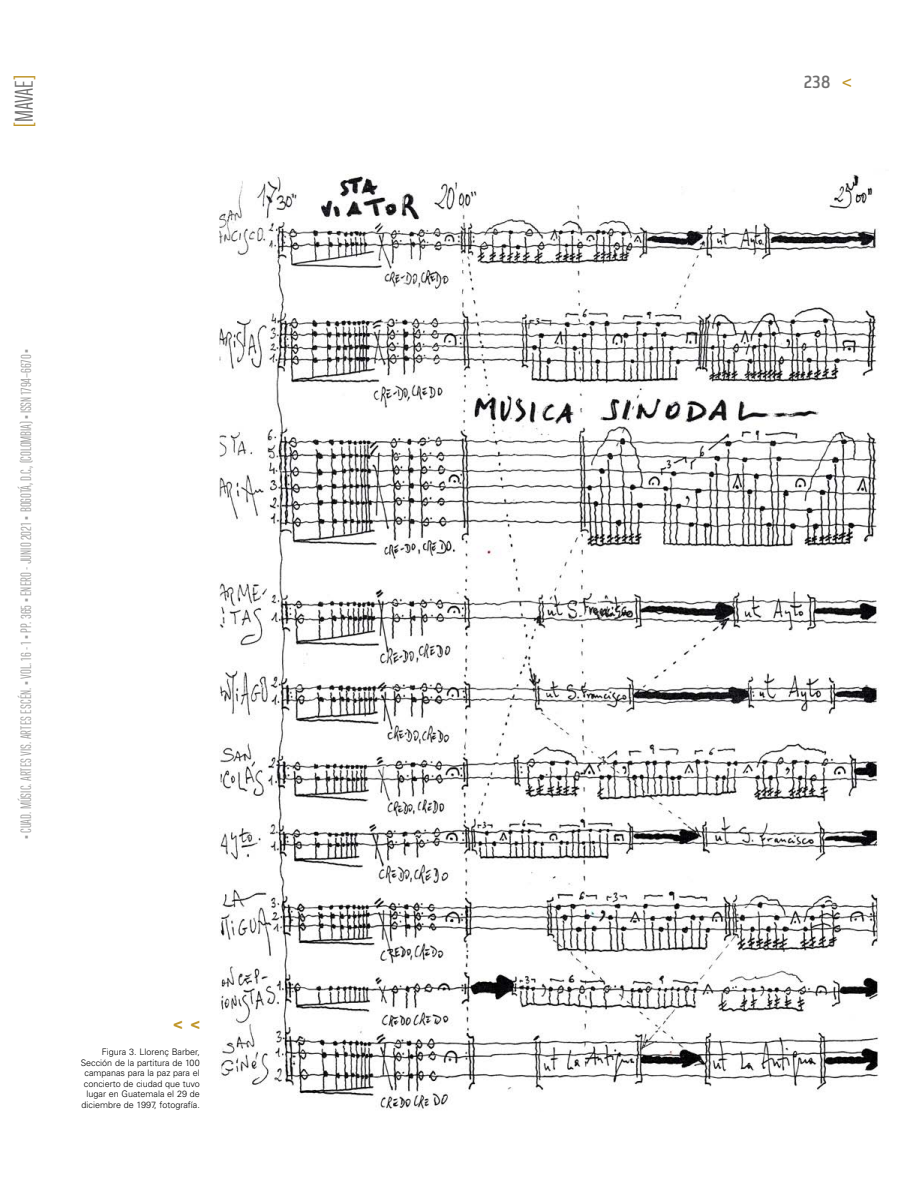
<style>
.page{position:relative;width:918px;height:1188px;background:#fff}
.page>*{position:absolute;margin:0;border:0;box-sizing:border-box;transform-origin:0 0}
.t1{font:25.5px "Ristretto Pro";letter-spacing:-.02em;color:#706f6f}
.t2{font:17.55px "Bunday Sans Semi Bold Up";color:#706f6f}
.t3{font:15px "Ristretto Pro";color:#9d9d9c}
.t4{font:300 9px/10.5px "Univers LT Std";color:#000;text-align:right}
.s1{color:#c09629}
</style>
<div class="page">
<img style="left:219px;top:174px;width:660px;height:935px">
<h1 class="t1" style="left:10px;top:127px;width:53px;rotate:-90deg"><span class="s1">[</span>MAVAE<span class="s1">]</span></h1>
<h3 class="t3" style="left:17px;top:839px;width:492px;rotate:-90deg">• CUAD. MÚSIC. ARTES VIS. ARTES ESCÉN. • VOL. 16 - 1 • PP.365 • ENERO - JUNIO 2021 • BOGOTÁ, D.C., (COLOMBIA) • ISSN 1794–6670 •</h3>
<p class="t4" style="left:81px;top:1047px;width:121px">Figura 3. Llorenç Barber,<br>Sección de la partitura de 100 campanas para la paz para el concierto de ciudad que tuvo lugar en Guatemala el 29 de diciembre de 1997, fotografía.</p>
<h2 class="t2" style="left:804px;top:71px;width:28px">238</h2>
</div>
